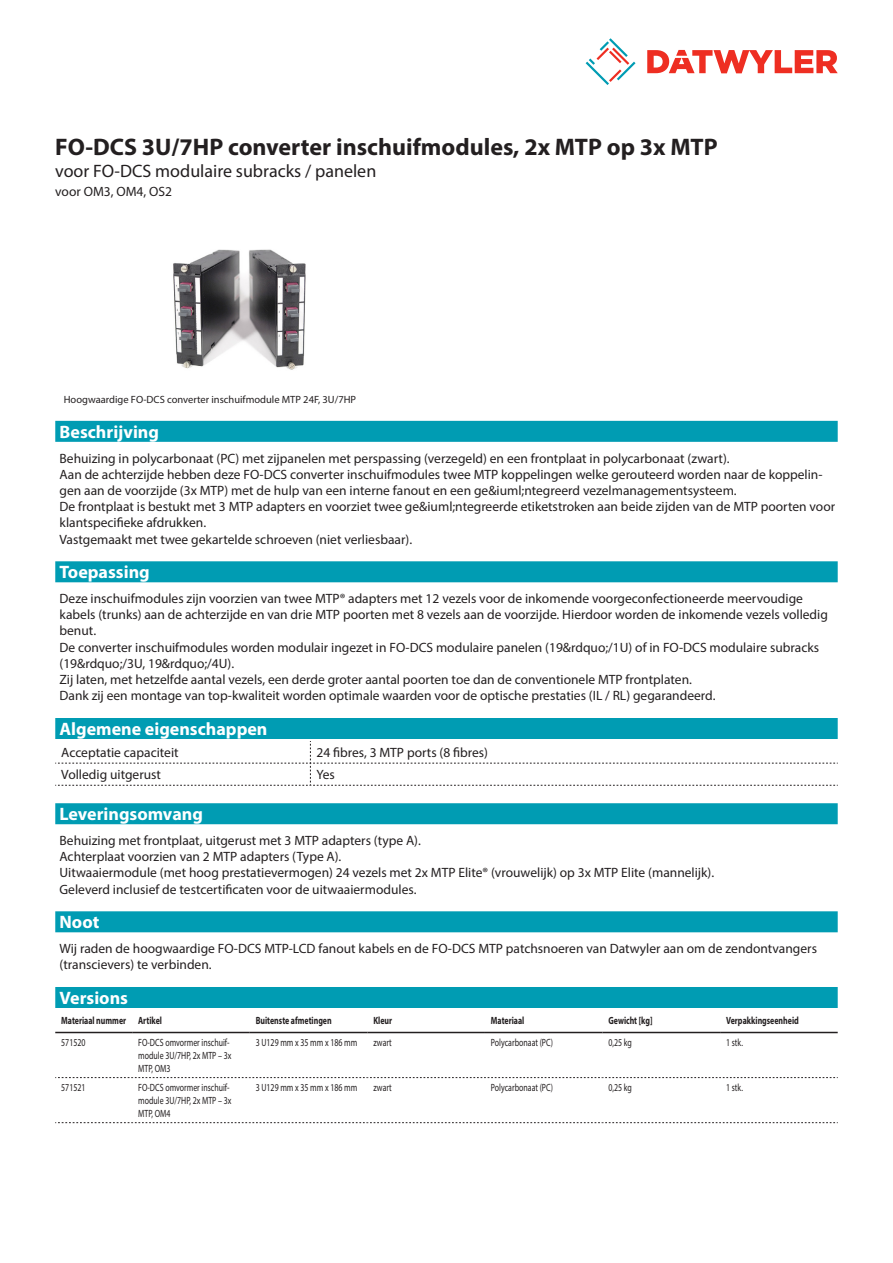
<style>
.page{position:relative;width:893px;height:1263px;background:#fff}
.page>*{position:absolute;margin:0;border:0;box-sizing:border-box;transform-origin:0 0}
.Product_Head{font:700 24px "Myriad Pro";color:#231f20}
.Standard_Head_Proper{font:700 18px "Myriad Pro";color:#fff}
.SubHead{font:18px "Myriad Pro";color:#231f20}
.Standard_text{font:13.5px/16.2px "Myriad Pro";color:#231f20}
.myriad_light_propert{font:13.5px "Myriad Pro";color:#231f20}
.myriadlight{font:10.5px/12.6px "Myriad Pro";color:#231f20;scale:.75 1}
.myriadbold{font:700 10.5px "Myriad Pro";color:#231f20;scale:.75 1}
.imagetext{font:10.5px "Myriad Pro";color:#231f20}
</style>
<div class="page">
<svg style="left:586px;top:38px;width:49px;height:47px"></svg>
<svg style="left:647px;top:50px;width:191px;height:23px"></svg>
<div style="left:55px;top:911px;width:783px;height:21px;background:#009cb3"></div>
<img style="left:173px;top:249px;width:133px;height:121px">
<div style="left:55px;top:987px;width:783px;height:21px;background:#009cb3"></div>
<hr style="left:55px;top:1032px;width:77px;height:1px;background:#231f20">
<hr style="left:132px;top:1032px;width:118px;height:1px;background:#231f20">
<hr style="left:250px;top:1032px;width:117px;height:1px;background:#231f20">
<hr style="left:367px;top:1032px;width:118px;height:1px;background:#231f20">
<hr style="left:485px;top:1032px;width:117px;height:1px;background:#231f20">
<hr style="left:602px;top:1032px;width:118px;height:1px;background:#231f20">
<hr style="left:720px;top:1032px;width:118px;height:1px;background:#231f20">
<svg style="left:55px;top:1077px;width:783px;height:1px"></svg>
<svg style="left:55px;top:1122px;width:783px;height:1px"></svg>
<div style="left:55px;top:421px;width:783px;height:21px;background:#009cb3"></div>
<div style="left:55px;top:803px;width:783px;height:21px;background:#009cb3"></div>
<div style="left:55px;top:561px;width:783px;height:21px;background:#009cb3"></div>
<div style="left:55px;top:718px;width:783px;height:21px;background:#009cb3"></div>
<svg style="left:55px;top:741px;width:783px;height:45px"></svg>
<p class="Product_Head" style="left:55px;top:131px;width:664px">FO-DCS 3U/7HP converter inschuifmodules, 2x MTP op 3x MTP</p>
<p class="SubHead" style="left:55px;top:160px;width:323px">voor FO-DCS modulaire subracks / panelen</p>
<p class="Standard_text" style="left:55px;top:183px;width:118px">voor OM3, OM4, OS2</p>
<p class="imagetext" style="left:64px;top:393px;width:294px">Hoogwaardige FO-DCS converter inschuifmodule MTP 24F, 3U/7HP</p>
<p class="Standard_Head_Proper" style="left:60px;top:420px;width:101px">Beschrijving</p>
<p class="Standard_text" style="left:60px;top:450px;width:777px">Behuizing in polycarbonaat (PC) met zijpanelen met perspassing (verzegeld) en een frontplaat in polycarbonaat (zwart).<br>Aan de achterzijde hebben deze FO-DCS converter inschuifmodules twee MTP koppelingen welke gerouteerd worden naar de koppelin&shy;gen aan de voorzijde (3x MTP) met de hulp van een interne fanout en een ge&amp;iuml;ntegreerd vezelmanagementsysteem.<br>De frontplaat is bestukt met 3 MTP adapters en voorziet twee ge&amp;iuml;ntegreerde etiketstroken aan beide zijden van de MTP poorten voor klantspecifieke afdrukken.<br>Vastgemaakt met twee gekartelde schroeven (niet verliesbaar).</p>
<p class="Standard_Head_Proper" style="left:60px;top:560px;width:92px">Toepassing</p>
<p class="Standard_text" style="left:60px;top:590px;width:770px">Deze inschuifmodules zijn voorzien van twee MTP® adapters met 12 vezels voor de inkomende voorgeconfectioneerde meervoudige kabels (trunks) aan de achterzijde en van drie MTP poorten met 8 vezels aan de voorzijde. Hierdoor worden de inkomende vezels volledig benut.<br>De converter inschuifmodules worden modulair ingezet in FO-DCS modulaire panelen (19&amp;rdquo;/1U) of in FO-DCS modulaire subracks (19&amp;rdquo;/3U, 19&amp;rdquo;/4U).<br>Zij laten, met hetzelfde aantal vezels, een derde groter aantal poorten toe dan de conventionele MTP frontplaten.<br>Dank zij een montage van top-kwaliteit worden optimale waarden voor de optische prestaties (IL / RL) gegarandeerd.</p>
<p class="Standard_Head_Proper" style="left:60px;top:717px;width:209px">Algemene eigenschappen</p>
<p class="myriad_light_propert" style="left:61px;top:744px;width:119px">Acceptatie capaciteit</p>
<p class="myriad_light_propert" style="left:316px;top:744px;width:173px">24 fibres, 3 MTP ports (8 fibres)</p>
<p class="myriad_light_propert" style="left:61px;top:766px;width:101px">Volledig uitgerust</p>
<p class="myriad_light_propert" style="left:316px;top:766px;width:20px">Yes</p>
<p class="Standard_Head_Proper" style="left:60px;top:802px;width:145px">Leveringsomvang</p>
<p class="Standard_text" style="left:60px;top:832px;width:656px">Behuizing met frontplaat, uitgerust met 3 MTP adapters (type A).<br>Achterplaat voorzien van 2 MTP adapters (Type A).<br>Uitwaaiermodule (met hoog prestatievermogen) 24 vezels met 2x MTP Elite® (vrouwelijk) op 3x MTP Elite (mannelijk).<br>Geleverd inclusief de testcertificaten voor de uitwaaiermodules.</p>
<p class="Standard_Head_Proper" style="left:60px;top:910px;width:41px">Noot</p>
<p class="Standard_text" style="left:60px;top:940px;width:759px">Wij raden de hoogwaardige FO-DCS MTP-LCD fanout kabels en de FO-DCS MTP patchsnoeren van Datwyler aan om de zendontvangers (transcievers) te verbinden.</p>
<p class="Standard_Head_Proper" style="left:60px;top:986px;width:70px">Versions</p>
<p class="myriadbold" style="left:61px;top:1013px;width:88px">Materiaal nummer</p>
<p class="myriadbold" style="left:138px;top:1013px;width:33px">Artikel</p>
<p class="myriadbold" style="left:256px;top:1013px;width:103px">Buitenste afmetingen</p>
<p class="myriadbold" style="left:373px;top:1013px;width:26px">Kleur</p>
<p class="myriadbold" style="left:491px;top:1013px;width:46px">Materiaal</p>
<p class="myriadbold" style="left:608px;top:1013px;width:60px">Gewicht [kg]</p>
<p class="myriadbold" style="left:726px;top:1013px;width:98px">Verpakkingseenheid</p>
<p class="myriadlight" style="left:61px;top:1036px;width:34px">571520</p>
<p class="myriadlight" style="left:138px;top:1036px;width:126px">FO-DCS omvormer inschuif&shy;module 3U/7HP, 2x MTP – 3x<br>MTP, OM3</p>
<p class="myriadlight" style="left:256px;top:1036px;width:137px">3 U129 mm x 35 mm x 186 mm</p>
<p class="myriadlight" style="left:373px;top:1036px;width:26px">zwart</p>
<p class="myriadlight" style="left:491px;top:1036px;width:84px">Polycarbonaat (PC)</p>
<p class="myriadlight" style="left:608px;top:1036px;width:33px">0,25 kg</p>
<p class="myriadlight" style="left:726px;top:1036px;width:24px">1 stk.</p>
<p class="myriadlight" style="left:61px;top:1081px;width:34px">571521</p>
<p class="myriadlight" style="left:138px;top:1081px;width:126px">FO-DCS omvormer inschuif&shy;module 3U/7HP, 2x MTP – 3x<br>MTP, OM4</p>
<p class="myriadlight" style="left:256px;top:1081px;width:137px">3 U129 mm x 35 mm x 186 mm</p>
<p class="myriadlight" style="left:373px;top:1081px;width:26px">zwart</p>
<p class="myriadlight" style="left:491px;top:1081px;width:84px">Polycarbonaat (PC)</p>
<p class="myriadlight" style="left:608px;top:1081px;width:33px">0,25 kg</p>
<p class="myriadlight" style="left:726px;top:1081px;width:24px">1 stk.</p>
</div>
